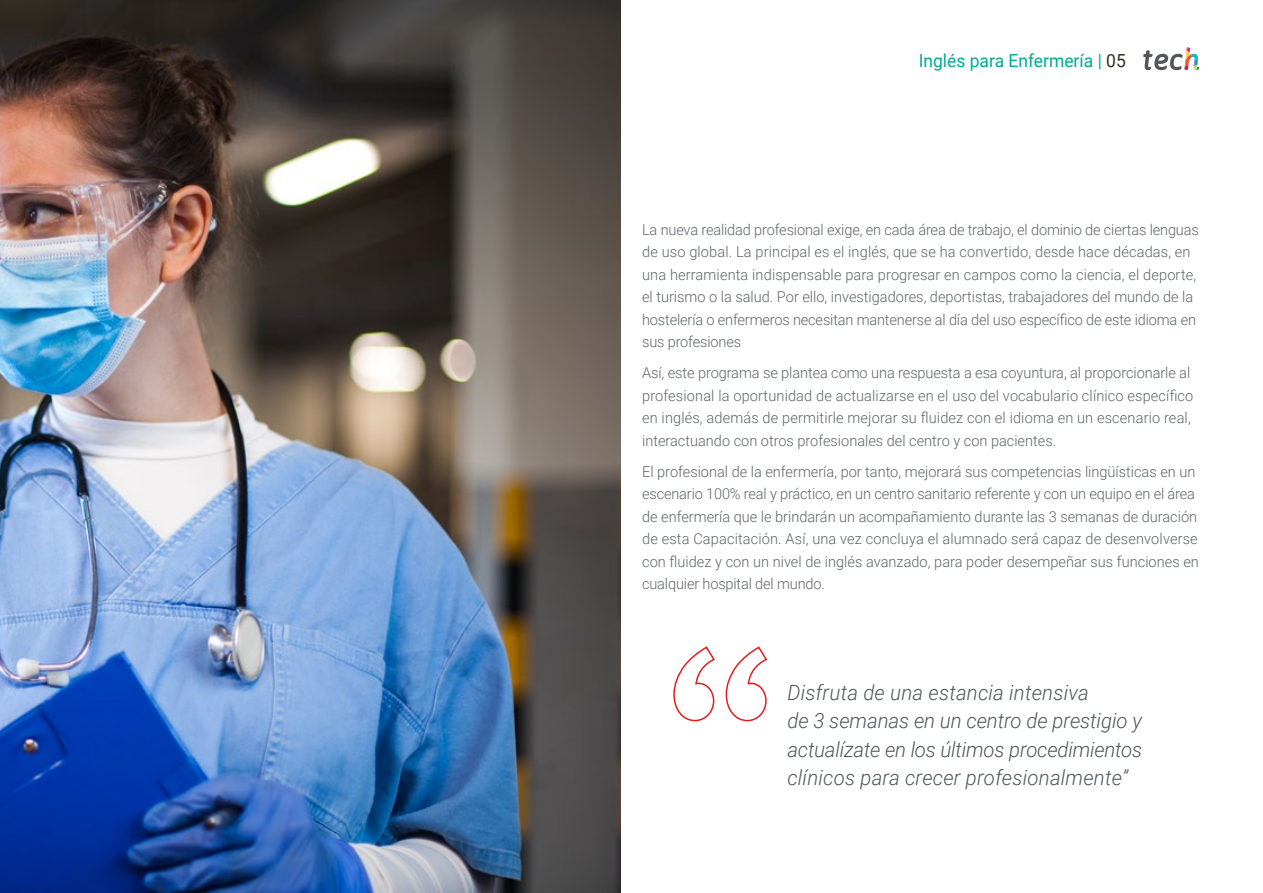
<style>
.page{position:relative;width:1263px;height:893px;background:#fff}
.page>*{position:absolute;margin:0;border:0;box-sizing:border-box;transform-origin:0 0}
.t1{font:italic 300 21px/28.5px "Roboto";letter-spacing:-.005em;color:#52555b}
.t2{font:18px "Roboto";color:#00a996}
.t3{font:300 15px/22.5px "Roboto";color:#61646a}
.s1{color:#312e20}
</style>
<div class="page">
<svg style="left:673px;top:646px;width:95px;height:76px"></svg>
<img style="left:0;top:0;width:621px;height:893px">
<svg style="left:1143px;top:47px;width:56px;height:24px"></svg>
<p class="t2" style="left:919px;top:48px;width:209px">Inglés para Enfermería | <span class="s1">05</span></p>
<p class="t3" style="left:642px;top:217px;width:558px">La nueva realidad profesional exige, en cada área de trabajo, el dominio de ciertas lenguas de uso global. La principal es el inglés, que se ha convertido, desde hace décadas, en una herramienta indispensable para progresar en campos como la ciencia, el deporte, el turismo o la salud. Por ello, investigadores, deportistas, trabajadores del mundo de la hostelería o enfermeros necesitan mantenerse al día del uso específico de este idioma en sus profesiones</p>
<p class="t3" style="left:642px;top:361px;width:553px">Así, este programa se plantea como una respuesta a esa coyuntura, al proporcionarle al profesional la oportunidad de actualizarse en el uso del vocabulario clínico específico en inglés, además de permitirle mejorar su fluidez con el idioma en un escenario real, interactuando con otros profesionales del centro y con pacientes.</p>
<p class="t3" style="left:642px;top:459px;width:558px">El profesional de la enfermería, por tanto, mejorará sus competencias lingüísticas en un escenario 100% real y práctico, en un centro sanitario referente y con un equipo en el área de enfermería que le brindarán un acompañamiento durante las 3 semanas de duración de esta Capacitación. Así, una vez concluya el alumnado será capaz de desenvolverse con fluidez y con un nivel de inglés avanzado, para poder desempeñar sus funciones en cualquier hospital del mundo.</p>
<h1 class="t1" style="left:787px;top:677px;width:356px">Disfruta de una estancia intensiva<br>de 3 semanas en un centro de prestigio y actualízate en los últimos procedimientos clínicos para crecer profesionalmente”</h1>
</div>
